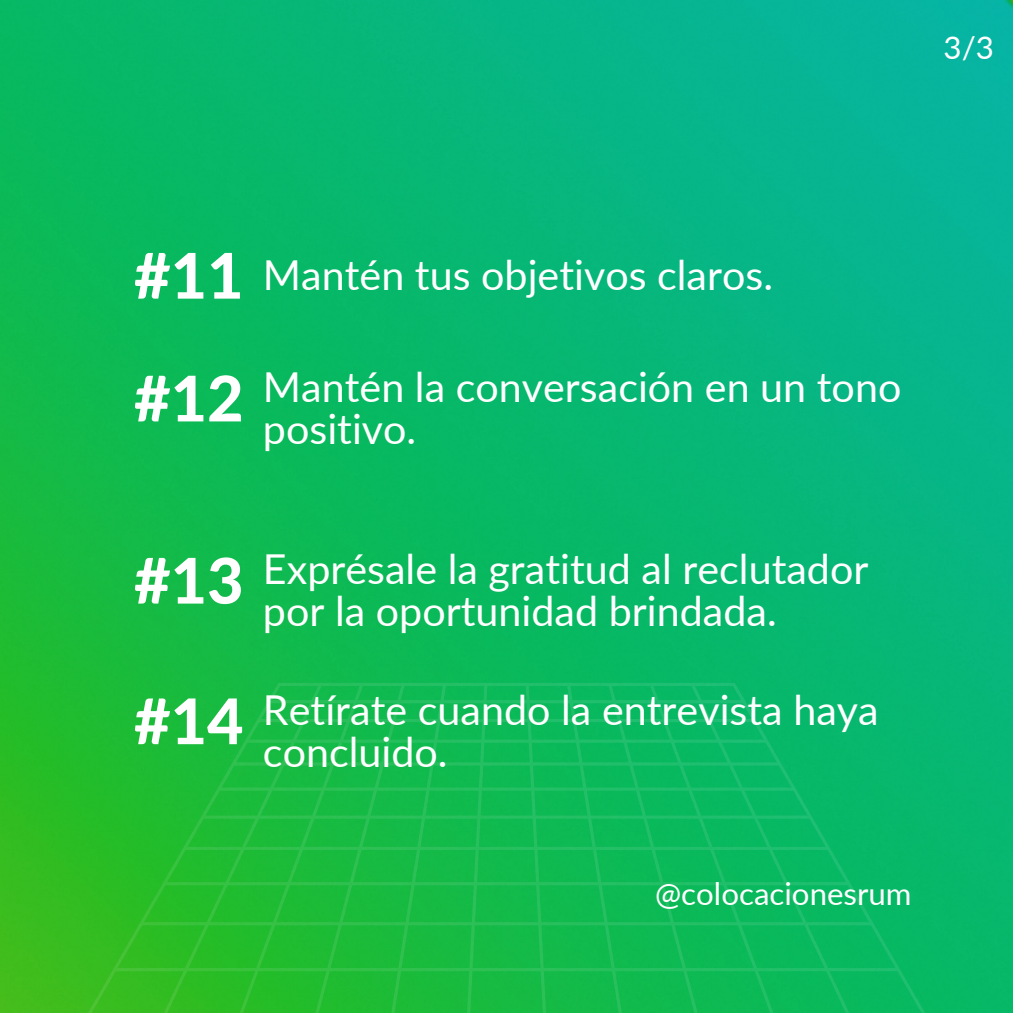
<style>
.page{position:relative;width:1013px;height:1013px;background:#fff}
.page>*{position:absolute;margin:0;border:0;box-sizing:border-box;transform-origin:0 0}
.t1{font:800 62.88px "Lato";color:#fff}
.t2{font:41.25px/41.9px "Lato";color:#fff}
.t3{font:31.25px "Lato";color:#fff}
</style>
<div class="page">
<img style="left:0;top:0;width:1012px;height:1012px">
<svg style="left:81px;top:683px;width:850px;height:329px;background:#15ba4d"></svg>
<p class="t3" style="left:943px;top:28px;width:52px">3/3</p>
<p class="t1" style="left:134px;top:236px;width:111px">#11</p>
<p class="t2" style="left:263px;top:253px;width:511px">Mantén tus objetivos claros.</p>
<p class="t1" style="left:134px;top:359px;width:111px">#12</p>
<p class="t2" style="left:263px;top:365px;width:640px">Mantén la conversación en un tono positivo.</p>
<p class="t1" style="left:134px;top:541px;width:111px">#13</p>
<p class="t2" style="left:263px;top:547px;width:607px">Exprésale la gratitud al reclutador por la oportunidad brindada.</p>
<p class="t1" style="left:134px;top:682px;width:111px">#14</p>
<p class="t2" style="left:263px;top:687px;width:617px">Retírate cuando la entrevista haya concluido.</p>
<p class="t3" style="left:655px;top:873px;width:258px">@colocacionesrum</p>
</div>
